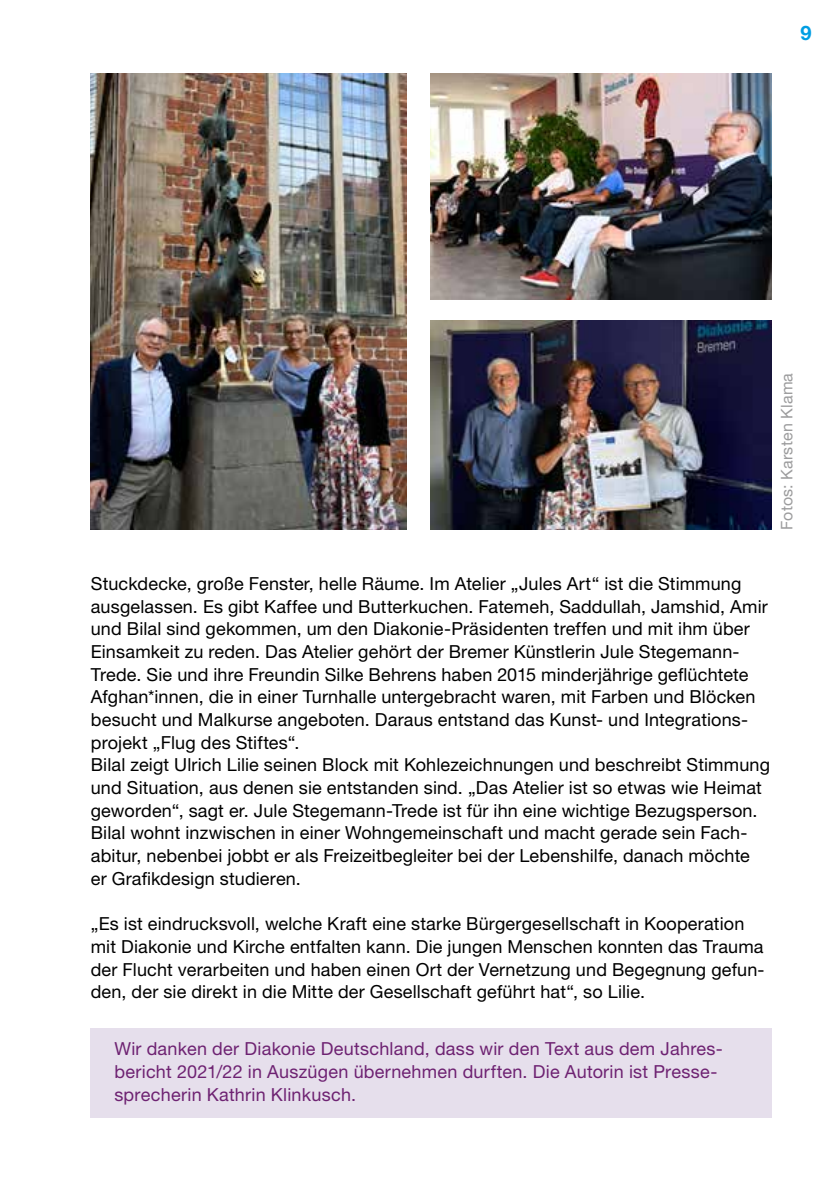
<style>
.page{position:relative;width:840px;height:1191px;background:#fff}
.page>*{position:absolute;margin:0;border:0;box-sizing:border-box;transform-origin:0 0}
.t1{font:700 20px "Helvetica Neue LT Std";color:#009ee3}
.t2{font:18px/22.6px "Helvetica Neue LT Std";letter-spacing:.01em;color:#000}
.t3{font:18px/22.6px "Helvetica Neue LT Std";letter-spacing:.015em;color:#6e2272}
.t4{font:16px "Helvetica Neue LT Std";letter-spacing:.015em;color:#9c9c9d}
</style>
<div class="page">
<img style="left:91px;top:74px;width:315px;height:456px">
<img style="left:430px;top:74px;width:341px;height:226px">
<img style="left:430px;top:321px;width:341px;height:209px">
<div style="left:91px;top:1028px;width:680px;height:89px;background:#e6dfec"></div>
<p class="t1" style="left:799px;top:20px;width:13px">9</p>
<p class="t4" style="left:776px;top:530px;width:158px;rotate:-90deg">Fotos: Karsten Klama</p>
<p class="t2" style="left:91px;top:572px;width:680px">Stuckdecke, große Fenster, helle Räume. Im Atelier „Jules Art“ ist die Stimmung ausgelassen. Es gibt Kaffee und Butterkuchen. Fatemeh, Saddullah, Jamshid, Amir und Bilal sind gekommen, um den Diakonie-Präsidenten treffen und mit ihm über Einsamkeit zu reden. Das Atelier gehört der Bremer Künstlerin Jule Stegemann-Trede. Sie und ihre Freundin Silke Behrens haben 2015 minderjährige geflüchtete Afghan*innen, die in einer Turnhalle untergebracht waren, mit Farben und Blöcken besucht und Malkurse angeboten. Daraus entstand das Kunst- und Integrations&shy;projekt „Flug des Stiftes“.<br>Bilal zeigt Ulrich Lilie seinen Block mit Kohlezeichnungen und beschreibt Stimmung und Situation, aus denen sie entstanden sind. „Das Atelier ist so etwas wie Heimat geworden“, sagt er. Jule Stegemann-Trede ist für ihn eine wichtige Bezugsperson.<br>Bilal wohnt inzwischen in einer Wohngemeinschaft und macht gerade sein Fach&shy;abitur, nebenbei jobbt er als Freizeitbegleiter bei der Lebenshilfe, danach möchte er Grafikdesign studieren.</p>
<p class="t2" style="left:91px;top:912px;width:675px">„Es ist eindrucksvoll, welche Kraft eine starke Bürgergesellschaft in Kooperation mit Diakonie und Kirche entfalten kann. Die jungen Menschen konnten das Trauma der Flucht verarbeiten und haben einen Ort der Vernetzung und Begegnung gefun&shy;den, der sie direkt in die Mitte der Gesellschaft geführt hat“, so Lilie.</p>
<p class="t3" style="left:114px;top:1037px;width:609px">Wir danken der Diakonie Deutschland, dass wir den Text aus dem Jahres&shy;bericht 2021/22 in Auszügen übernehmen durften. Die Autorin ist Presse&shy;sprecherin Kathrin Klinkusch.</p>
</div>
